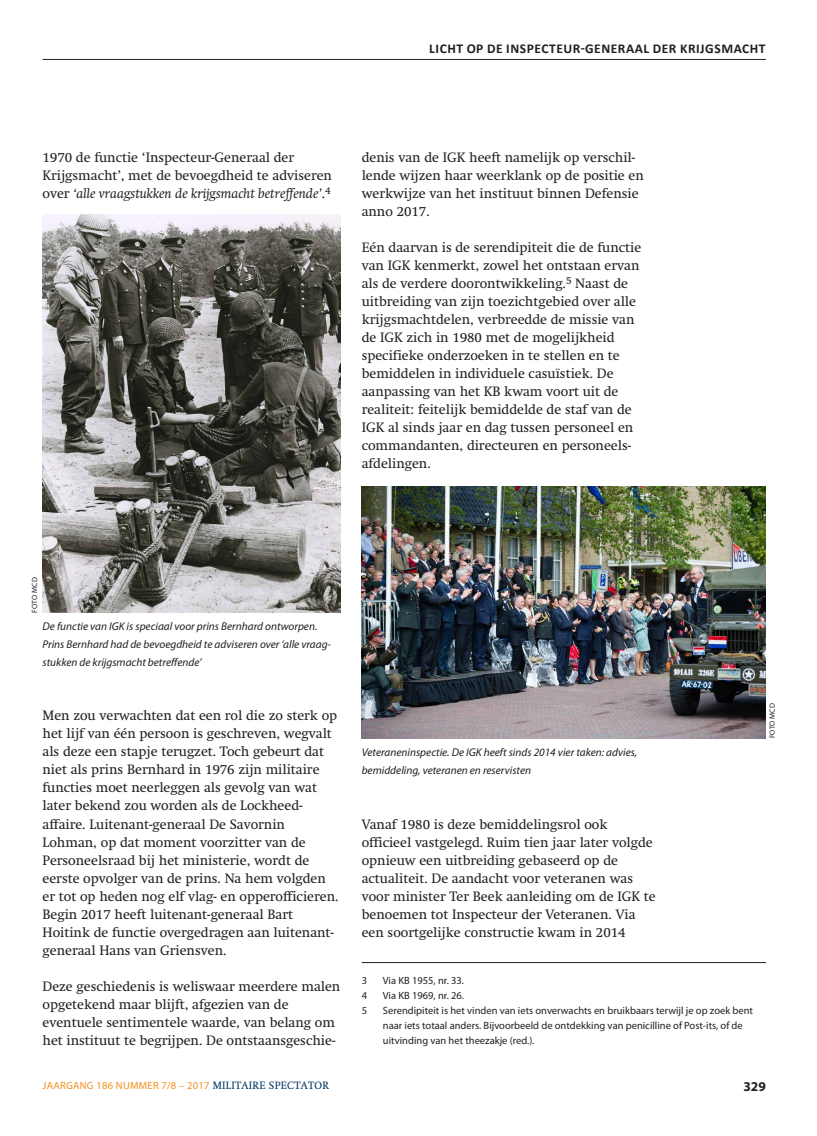
<style>
.page{position:relative;width:817px;height:1136px;background:#fff}
.page>*{position:absolute;margin:0;border:0;box-sizing:border-box;transform-origin:0 0}
.t1{font:13.5px/18px "Swift";color:#231f20}
.t2{font:700 13.5px "Calibri";letter-spacing:.04em;color:#231f20}
.t3{font:700 13.5px "Myriad Pro";color:#231f20}
.t4{font:italic 11.25px/18px "Myriad Pro";color:#231f20}
.t5{font:10.5px/15px "Myriad Pro";color:#231f20}
.t6{font:10.5px "Myriad Pro";letter-spacing:.025em;color:#f68f1e}
.t7{font:7.5px "Myriad Pro";letter-spacing:.02em;color:#231f20}
.s1{font-style:italic}
.s2{font-family:"Swift";color:#003562}
</style>
<div class="page">
<hr style="left:43px;top:59px;width:722px;height:1px;background:#231f20">
<hr style="left:361px;top:962px;width:404px;height:1px;background:#231f20">
<img style="left:43px;top:214px;width:297px;height:398px">
<img style="left:361px;top:486px;width:404px;height:252px">
<p class="t2" style="left:429px;top:40px;width:338px">LICHT OP DE INSPECTEUR-GENERAAL DER KRIJGSMACHT</p>
<p class="t1" style="left:43px;top:148px;width:291px">1970 de functie ‘Inspecteur-Generaal der<br>Krijgsmacht’, met de bevoegdheid te adviseren over <span class="s1">‘alle vraagstukken de krijgsmacht betreffende’</span>.<sup>4</sup></p>
<p class="t1" style="left:361px;top:148px;width:284px">denis van de IGK heeft namelijk op verschil&shy;lende wijzen haar weerklank op de positie en werkwijze van het instituut binnen Defensie anno 2017.</p>
<p class="t1" style="left:361px;top:238px;width:281px">Eén daarvan is de serendipiteit die de functie van IGK kenmerkt, zowel het ontstaan ervan als de verdere doorontwikkeling.<sup>5</sup> Naast de uitbreiding van zijn toezichtgebied over alle krijgsmachtdelen, verbreedde de missie van de IGK zich in 1980 met de mogelijkheid specifieke onderzoeken in te stellen en te bemiddelen in individuele casuïstiek. De aanpassing van het KB kwam voort uit de realiteit: feitelijk bemiddelde de staf van de IGK al sinds jaar en dag tussen personeel en commandanten, directeuren en personeels&shy;afdelingen.</p>
<p class="t7" style="left:31px;top:612px;width:37px;rotate:-90deg">FOTO MCD</p>
<p class="t4" style="left:43px;top:617px;width:290px">De functie van IGK is speciaal voor prins Bernhard ontworpen.<br>Prins Bernhard had de bevoegdheid te adviseren over ‘alle vraag&shy;stukken de krijgsmacht betreffende’</p>
<p class="t1" style="left:43px;top:706px;width:297px">Men zou verwachten dat een rol die zo sterk op het lijf van één persoon is geschreven, wegvalt als deze een stapje terugzet. Toch gebeurt dat niet als prins Bernhard in 1976 zijn militaire functies moet neerleggen als gevolg van wat later bekend zou worden als de Lockheed&shy;affaire. Luitenant-generaal De Savornin Lohman, op dat moment voorzitter van de Personeelsraad bij het ministerie, wordt de eerste opvolger van de prins. Na hem volgden er tot op heden nog elf vlag- en opperofficieren.<br>Begin 2017 heeft luitenant-generaal Bart Hoitink de functie overgedragen aan luitenant&shy;generaal Hans van Griensven.</p>
<p class="t1" style="left:43px;top:976px;width:299px">Deze geschiedenis is weliswaar meerdere malen opgetekend maar blijft, afgezien van de eventuele sentimentele waarde, van belang om het instituut te begrijpen. De ontstaansgeschie-</p>
<p class="t5" style="left:361px;top:973px;width:7px">3</p>
<p class="t5" style="left:383px;top:973px;width:83px">Via KB 1955, nr. 33.</p>
<p class="t4" style="left:361px;top:743px;width:277px">Veteraneninspectie. De IGK heeft sinds 2014 vier taken: advies, bemiddeling, veteranen en reservisten</p>
<p class="t1" style="left:361px;top:814px;width:295px">Vanaf 1980 is deze bemiddelingsrol ook officieel vastgelegd. Ruim tien jaar later volgde opnieuw een uitbreiding gebaseerd op de actualiteit. De aandacht voor veteranen was voor minister Ter Beek aanleiding om de IGK te benoemen tot Inspecteur der Veteranen. Via een soortgelijke constructie kwam in 2014</p>
<p class="t5" style="left:361px;top:988px;width:7px">4</p>
<p class="t5" style="left:383px;top:988px;width:83px">Via KB 1969, nr. 26.</p>
<p class="t5" style="left:361px;top:1003px;width:7px">5</p>
<p class="t5" style="left:383px;top:1003px;width:371px">Serendipiteit is het vinden van iets onverwachts en bruikbaars terwijl je op zoek bent naar iets totaal anders. Bijvoorbeeld de ontdekking van penicilline of Post-its, of de uitvinding van het theezakje (red.).</p>
<p class="t7" style="left:768px;top:738px;width:37px;rotate:-90deg">FOTO MCD</p>
<p class="t6" style="left:43px;top:1079px;width:288px">JAARGANG 186 NUMMER 7/8 – 2017 <span class="s2">MILITAIRE SPECTATOR</span></p>
<p class="t3" style="left:743px;top:1078px;width:24px">329</p>
</div>
